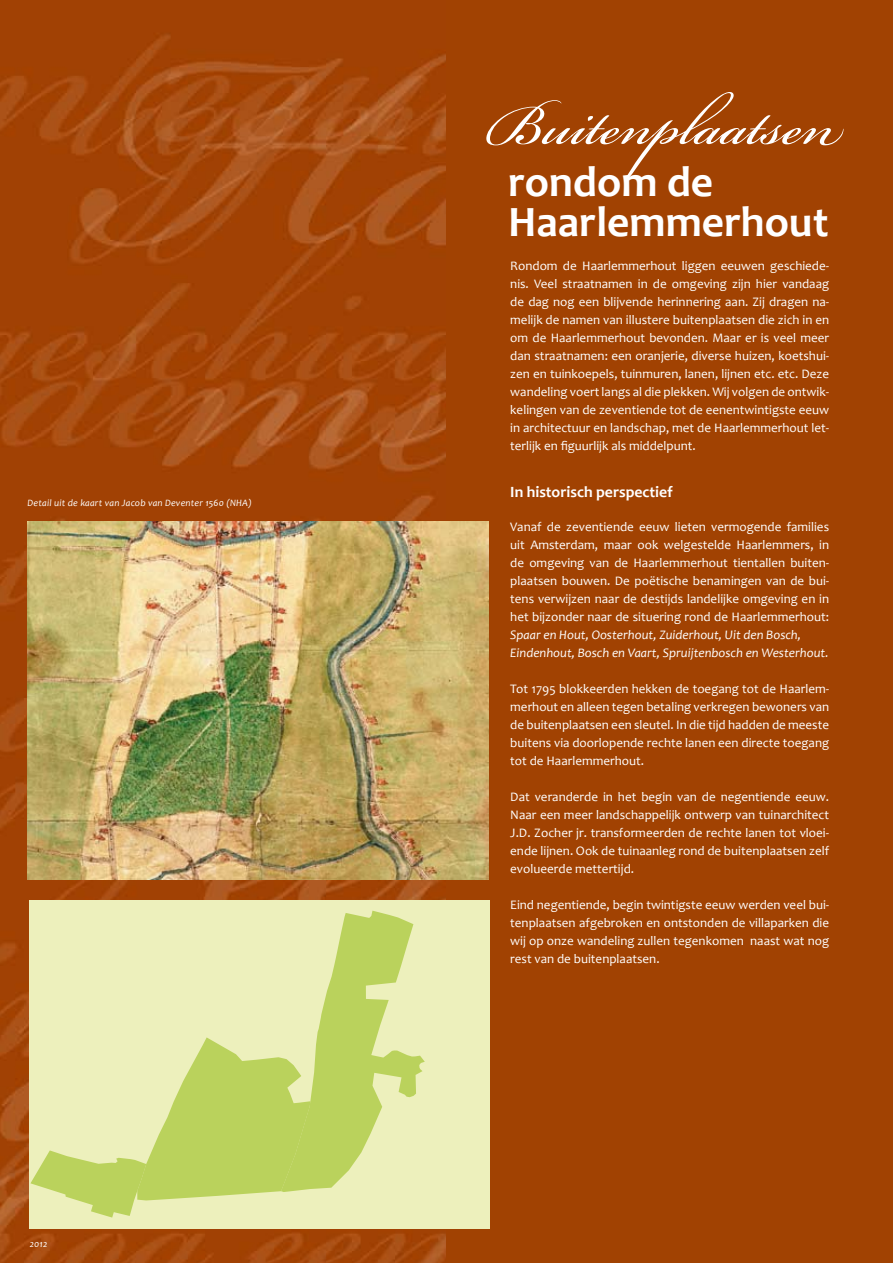
<style>
.page{position:relative;width:893px;height:1263px;background:#fff}
.page>*{position:absolute;margin:0;border:0;box-sizing:border-box;transform-origin:0 0}
.t1{font:90.6px "Bickham Script Pro";color:#fff}
.t2{font:700 43.5px/40.5px "Candara";color:#fff}
.t3{font:700 15.75px "Candara";color:#fff}
.t4{font:13.05px/18px "Candara";color:#fff;text-align:justify}
.t5{font:italic 13.05px/18px "Candara";color:#fff}
.t6{font:italic 9.75px "Candara";letter-spacing:.02em;color:#fff}
</style>
<div class="page">
<img style="left:0;top:0;width:446px;height:1263px">
<div style="left:446px;top:0;width:447px;height:1263px;background:#a14202"></div>
<div style="left:29px;top:900px;width:461px;height:329px;background:#edf0bc"></div>
<svg style="left:30px;top:911px;width:395px;height:306px"></svg>
<img style="left:28px;top:522px;width:460px;height:357px">
<p class="t6" style="left:28px;top:497px;width:226px">Detail uit de kaart van Jacob van Deventer 1560 (NHA)</p>
<p class="t6" style="left:30px;top:1238px;width:19px">2012</p>
<h1 class="t1" style="left:486px;top:59px;width:346px">Buitenplaatsen</h1>
<h2 class="t2" style="left:508px;top:161px;width:322px">rondom de<br>Haarlemmerhout</h2>
<p class="t4" style="left:510px;top:257px;width:320px">Rondom de Haarlemmerhout liggen eeuwen geschiede&shy;nis. Veel straatnamen in de omgeving zijn hier vandaag de dag nog een blijvende herinnering aan. Zij dragen na&shy;melijk de namen van illustere buitenplaatsen die zich in en om de Haarlemmerhout bevonden. Maar er is veel meer dan straatnamen: een oranjerie, diverse huizen, koetshui&shy;zen en tuinkoepels, tuinmuren, lanen, lijnen etc. etc. Deze wandeling voert langs al die plekken. Wij volgen de ontwik&shy;kelingen van de zeventiende tot de eenentwintigste eeuw in architectuur en landschap, met de Haarlemmerhout let&shy;terlijk en figuurlijk als middelpunt.</p>
<p class="t3" style="left:510px;top:482px;width:164px">In historisch perspectief</p>
<p class="t4" style="left:510px;top:517px;width:320px">Vanaf de zeventiende eeuw lieten vermogende families uit Amsterdam, maar ook welgestelde Haarlemmers, in de omgeving van de Haarlemmerhout tientallen buiten&shy;plaatsen bouwen. De poëtische benamingen van de bui&shy;tens verwijzen naar de destijds landelijke omgeving en in het bijzonder naar de situering rond de Haarlemmerhout:</p>
<p class="t5" style="left:510px;top:625px;width:320px">Spaar en Hout, Oosterhout, Zuiderhout, Uit den Bosch,<br>Eindenhout, Bosch en Vaart, Spruijtenbosch en Westerhout.</p>
<p class="t4" style="left:510px;top:679px;width:320px">Tot 1795 blokkeerden hekken de toegang tot de Haarlem&shy;merhout en alleen tegen betaling verkregen bewoners van de buitenplaatsen een sleutel. In die tijd hadden de meeste buitens via doorlopende rechte lanen een directe toegang tot de Haarlemmerhout.</p>
<p class="t4" style="left:510px;top:787px;width:320px">Dat veranderde in het begin van de negentiende eeuw.<br>Naar een meer landschappelijk ontwerp van tuinarchitect J.D. Zocher jr. transformeerden de rechte lanen tot vloei&shy;ende lijnen. Ook de tuinaanleg rond de buitenplaatsen zelf evolueerde mettertijd.</p>
<p class="t4" style="left:510px;top:895px;width:320px">Eind negentiende, begin twintigste eeuw werden veel bui&shy;tenplaatsen afgebroken en ontstonden de villaparken die wij op onze wandeling zullen tegenkomen naast wat nog rest van de buitenplaatsen.</p>
</div>
